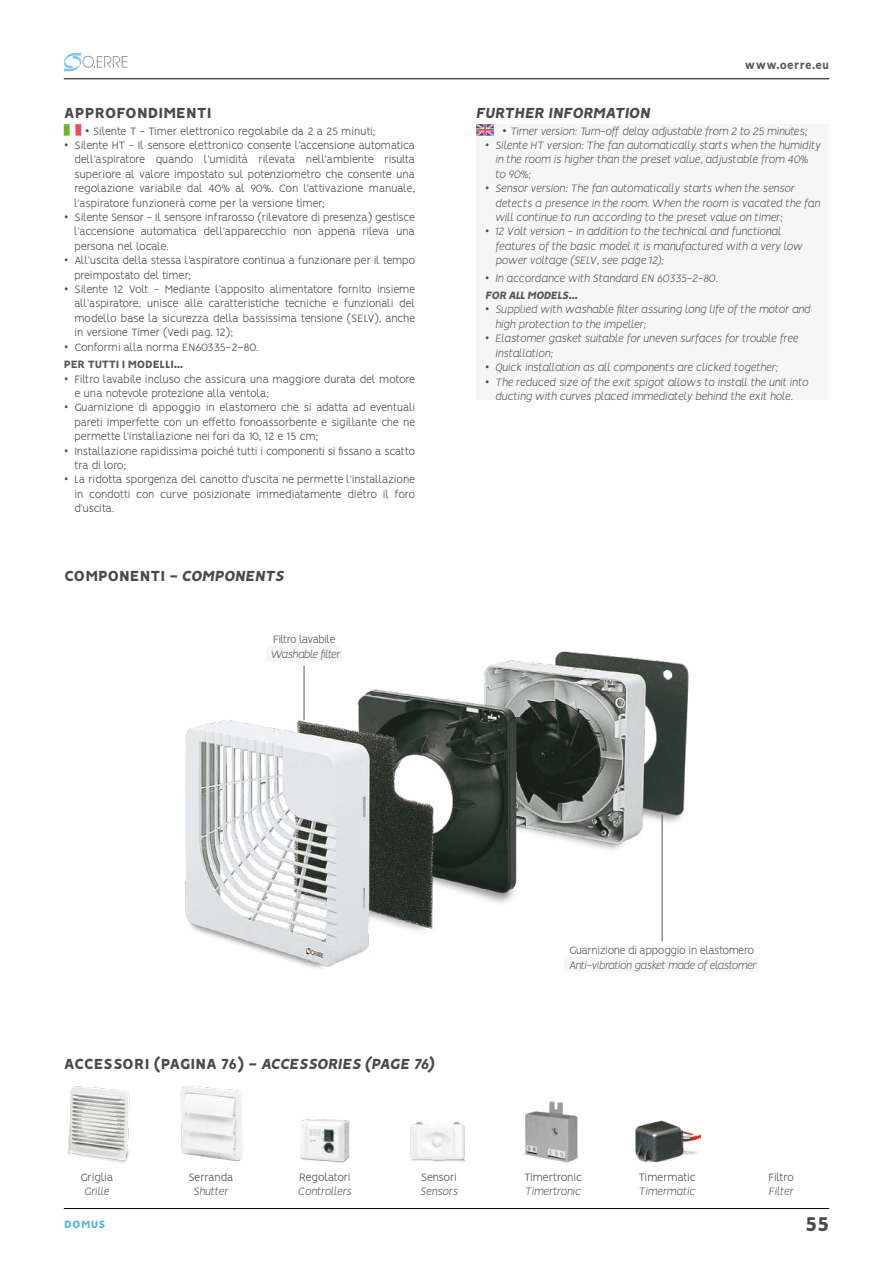
<style>
.page{position:relative;width:893px;height:1263px;background:#fff}
.page>*{position:absolute;margin:0;border:0;box-sizing:border-box;transform-origin:0 0}
.t1{font:800 22.5px "Vision";color:#4a4a49}
.t2{font:italic 800 16.5px "Vision";color:#4a4a49}
.t3{font:800 16.5px "Vision";color:#4a4a49}
.t4{font:300 12px/14.4px "Vision";letter-spacing:-.03em;color:#4a4a49;text-align:justify}
.t5{font:italic 300 12px/14.4px "Vision";color:#4a4a49}
.t6{font:300 12px "Vision";color:#4a4a49}
.t7{font:italic 300 12px "Vision";letter-spacing:-.025em;color:#575756}
.t8{font:300 12px "Vision";letter-spacing:-.035em;color:#575756}
.t9{font:300 12px "Vision";letter-spacing:-.055em;color:#575756}
.t10{font:800 12px "Vision";letter-spacing:.03em;color:#575756}
.t11{font:800 12px "Vision";letter-spacing:.03em;color:#4db4e7}
.s1{font-style:normal;font-size:15px}
.s2{font-family:"Gotham Narrow";font-style:normal}
.s3{font-weight:800;color:#575756}
.s4{font-size:15px}
.s5{font-family:"Gotham Narrow"}
.s6{font-style:normal}
</style>
<div class="page">
<img style="left:300px;top:1119px;width:50px;height:44px">
<img style="left:410px;top:1121px;width:56px;height:41px">
<img style="left:67px;top:1086px;width:63px;height:77px">
<img style="left:635px;top:1120px;width:65px;height:43px">
<img style="left:523px;top:1101px;width:55px;height:62px">
<img style="left:180px;top:1085px;width:63px;height:77px">
<div style="left:476px;top:124px;width:353px;height:276px;background:#f6f6f6"></div>
<img style="left:185px;top:651px;width:504px;height:318px">
<hr style="left:304px;top:666px;width:1px;height:54px;background:#575756">
<hr style="left:662px;top:814px;width:1px;height:127px;background:#575756">
<div style="left:267px;top:646px;width:75px;height:15px;background:#f6f6f6"></div>
<div style="left:564px;top:957px;width:195px;height:15px;background:#f6f6f6"></div>
<svg style="left:64px;top:124px;width:17px;height:12px"></svg>
<svg style="left:476px;top:124px;width:18px;height:12px"></svg>
<hr style="left:64px;top:1208px;width:765px;height:1px;background:#000">
<hr style="left:64px;top:79px;width:765px;height:1px;background:#000">
<svg style="left:63px;top:53px;width:65px;height:18px"></svg>
<p class="t10" style="left:745px;top:58px;width:86px">www.oerre.eu</p>
<h2 class="t3" style="left:64px;top:103px;width:149px">APPROFONDIMENTI</h2>
<h2 class="t2" style="left:476px;top:103px;width:176px">FURTHER INFORMATION</h2>
<p class="t5" style="left:503px;top:124px;width:306px"><span class="s1">○</span> Timer version: Turn-off delay adjustable from 2 to 25 minutes;</p>
<p class="t5" style="left:495px;top:138px;width:327px;text-indent:-11px"><span class="s2">•</span> Silente HT version: The fan automatically starts when the humidity in the room is higher than the preset value, adjustable from 40% to 90%;</p>
<p class="t5" style="left:495px;top:181px;width:326px;text-indent:-11px"><span class="s2">•</span> Sensor version: The fan automatically starts when the sensor detects a presence in the room. When the room is vacated the fan will continue to run according to the preset value on timer;</p>
<p class="t5" style="left:495px;top:224px;width:309px;text-indent:-11px"><span class="s2">•</span> 12 Volt version - In addition to the technical and functional features of the basic model it is manufactured with a very low power voltage (SELV, see page 12);</p>
<p class="t5" style="left:485px;top:269px;width:234px;line-height:17.4px"><span class="s2">•</span> In accordance with Standard EN 60335-2-80.<br><span class="s3">FOR ALL MODELS...</span></p>
<p class="t5" style="left:495px;top:302px;width:317px;text-indent:-11px"><span class="s2">•</span> Supplied with washable filter assuring long life of the motor and high protection to the impeller;</p>
<p class="t5" style="left:495px;top:331px;width:305px;text-indent:-11px"><span class="s2">•</span> Elastomer gasket suitable for uneven surfaces for trouble free installation;</p>
<p class="t5" style="left:485px;top:360px;width:295px"><span class="s2">•</span> Quick installation as all components are clicked together;</p>
<p class="t5" style="left:485px;top:374px;width:325px;text-align:center"><span class="s2">•</span> The reduced size of the exit spigot allows to install the unit into ducting with curves placed immediately behind the exit hole.</p>
<p class="t6" style="left:85px;top:124px;width:292px"><span class="s4">○</span> Silente T - Timer elettronico regolabile da 2 a 25 minuti;</p>
<p class="t4" style="left:74px;top:139px;width:342px;text-indent:-11px"><span class="s5">•</span> Silente HT - Il sensore elettronico consente l’accensione automatica dell’aspiratore quando l’umidità rilevata nell’ambiente risulta superiore al valore impostato sul potenziometro che consente una regolazione variabile dal 40% al 90%. Con l’attivazione manuale, l’aspiratore funzionerà come per la versione timer;</p>
<p class="t4" style="left:74px;top:211px;width:342px;text-indent:-11px"><span class="s5">•</span> Silente Sensor - Il sensore infrarosso (rilevatore di presenza) gestisce l’accensione automatica dell’apparecchio non appena rileva una persona nel locale.</p>
<p class="t4" style="left:74px;top:254px;width:342px;text-indent:-11px"><span class="s5">•</span> All’uscita della stessa l’aspiratore continua a funzionare per il tempo preimpostato del timer;</p>
<p class="t4" style="left:74px;top:283px;width:342px;text-indent:-11px"><span class="s5">•</span> Silente 12 Volt - Mediante l’apposito alimentatore fornito insieme all’aspiratore, unisce alle caratteristiche tecniche e funzionali del modello base la sicurezza della bassissima tensione (SELV), anche in versione Timer (Vedi pag. 12);</p>
<p class="t4" style="left:64px;top:339px;width:196px;line-height:17.4px"><span class="s5">•</span> Conformi alla norma EN60335-2-80.<br><span class="s3">PER TUTTI I MODELLI...</span></p>
<p class="t4" style="left:74px;top:373px;width:342px;text-indent:-11px"><span class="s5">•</span> Filtro lavabile incluso che assicura una maggiore durata del motore e una notevole protezione alla ventola;</p>
<p class="t4" style="left:74px;top:401px;width:342px;text-indent:-11px"><span class="s5">•</span> Guarnizione di appoggio in elastomero che si adatta ad eventuali pareti imperfette con un effetto fonoassorbente e sigillante che ne permette l’installazione nei fori da 10, 12 e 15 cm;</p>
<p class="t4" style="left:74px;top:445px;width:342px;text-indent:-11px"><span class="s5">•</span> Installazione rapidissima poiché tutti i componenti si fissano a scatto tra di loro;</p>
<p class="t4" style="left:74px;top:473px;width:342px;text-indent:-11px"><span class="s5">•</span> La ridotta sporgenza del canotto d’uscita ne permette l’installazione in condotti con curve posizionate immediatamente dietro il foro d’uscita.</p>
<h2 class="t2" style="left:64px;top:566px;width:222px"><span class="s6">COMPONENTI</span> - COMPONENTS</h2>
<p class="t9" style="left:273px;top:632px;width:64px">Filtro lavabile</p>
<p class="t7" style="left:271px;top:647px;width:71px">Washable filter</p>
<p class="t8" style="left:569px;top:944px;width:186px">Guarnizione di appoggio in elastomero</p>
<p class="t7" style="left:569px;top:958px;width:188px">Anti-vibration gasket made of elastomer</p>
<h2 class="t2" style="left:64px;top:1054px;width:372px"><span class="s6">ACCESSORI (PAGINA 76)</span> - ACCESSORIES (PAGE 76)</h2>
<p class="t6" style="left:80px;top:1170px;width:35px">Griglia</p>
<p class="t5" style="left:84px;top:1184px;width:26px">Grille</p>
<p class="t4" style="left:188px;top:1171px;width:47px">Serranda</p>
<p class="t5" style="left:194px;top:1184px;width:36px">Shutter</p>
<p class="t4" style="left:299px;top:1171px;width:53px">Regolatori</p>
<p class="t5" style="left:298px;top:1184px;width:55px">Controllers</p>
<p class="t4" style="left:421px;top:1171px;width:37px">Sensori</p>
<p class="t5" style="left:420px;top:1184px;width:39px">Sensors</p>
<p class="t6" style="left:524px;top:1170px;width:60px">Timertronic</p>
<p class="t5" style="left:525px;top:1184px;width:58px">Timertronic</p>
<p class="t6" style="left:639px;top:1170px;width:59px">Timermatic</p>
<p class="t5" style="left:639px;top:1184px;width:58px">Timermatic</p>
<p class="t4" style="left:768px;top:1171px;width:27px">Filtro</p>
<p class="t5" style="left:769px;top:1184px;width:26px">Filter</p>
<p class="t11" style="left:64px;top:1217px;width:43px">DOMUS</p>
<h1 class="t1" style="left:805px;top:1210px;width:26px">55</h1>
</div>
